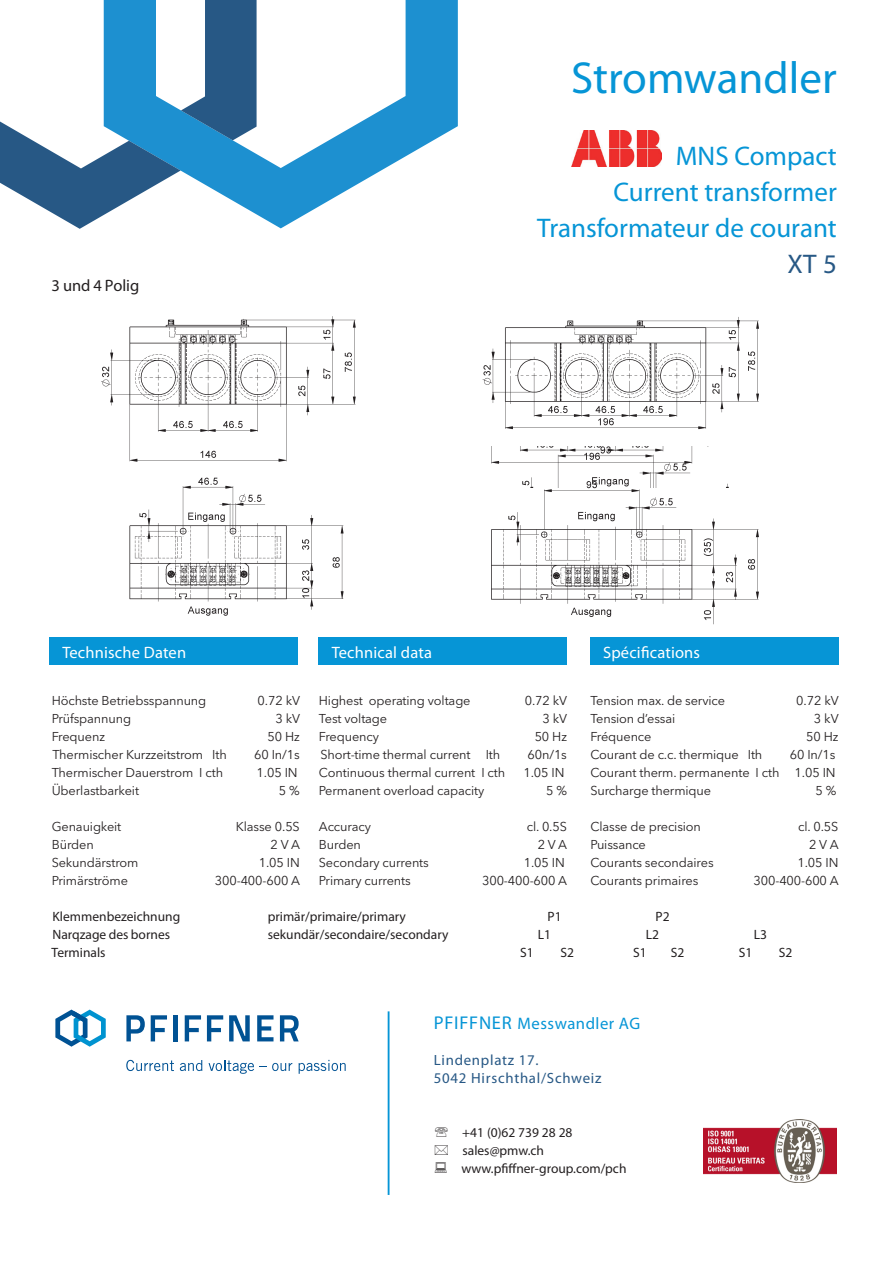
<style>
.page{position:relative;width:893px;height:1263px;background:#fff}
.page>*{position:absolute;margin:0;border:0;box-sizing:border-box;transform-origin:0 0}
.t1{font:45px "Myriad Pro";color:#0695d6}
.t2{font:27px/36px "Myriad Pro";color:#0695d6;text-align:right}
.t3{font:27px "Myriad Pro";color:#275885}
.t4{font:16.65px "Myriad Pro";letter-spacing:.03em;color:#0695d6}
.t5{font:16.5px "Myriad Pro";letter-spacing:.01em;color:#fff}
.t6{font:16.5px "Myriad Pro";color:#231f20}
.t7{font:14.85px/18px "Myriad Pro";letter-spacing:.05em;color:#275885}
.t8{font:13.5px/18px "Myriad Pro";color:#231f20}
.t9{font:12.75px/18px "Avenir Next W1 G";letter-spacing:-.01em;color:#231f20;text-align:justify}
.s1{font-size:18.6px}
</style>
<div class="page">
<svg style="left:126px;top:1060px;width:48px;height:11px"></svg>
<svg style="left:180px;top:1060px;width:22px;height:11px"></svg>
<svg style="left:209px;top:1060px;width:83px;height:14px"></svg>
<svg style="left:299px;top:1060px;width:47px;height:14px"></svg>
<svg style="left:126px;top:1015px;width:19px;height:26px"></svg>
<svg style="left:151px;top:1015px;width:16px;height:26px"></svg>
<hr style="left:173px;top:1015px;width:4px;height:26px;background:#005294">
<svg style="left:185px;top:1015px;width:16px;height:26px"></svg>
<svg style="left:207px;top:1015px;width:16px;height:26px"></svg>
<svg style="left:229px;top:1015px;width:21px;height:26px"></svg>
<svg style="left:257px;top:1015px;width:16px;height:26px"></svg>
<svg style="left:280px;top:1015px;width:19px;height:26px"></svg>
<svg style="left:55px;top:1009px;width:51px;height:38px"></svg>
<hr style="left:388px;top:1011px;width:1px;height:184px;background:#0695d6">
<svg style="left:257px;top:0;width:201px;height:228px"></svg>
<svg style="left:0;top:0;width:257px;height:229px"></svg>
<div style="left:50px;top:637px;width:248px;height:28px;background:#0695d6"></div>
<div style="left:319px;top:637px;width:248px;height:28px;background:#0695d6"></div>
<div style="left:590px;top:637px;width:248px;height:28px;background:#0695d6"></div>
<img style="left:704px;top:1119px;width:133px;height:63px">
<img style="left:101px;top:316px;width:255px;height:300px">
<img style="left:482px;top:317px;width:277px;height:113px">
<img style="left:491px;top:446px;width:268px;height:179px">
<img style="left:572px;top:131px;width:90px;height:35px">
<h1 class="t1" style="left:571px;top:50px;width:267px">Stromwandler</h1>
<p class="t6" style="left:52px;top:276px;width:89px">3 und 4 Polig</p>
<h2 class="t2" style="left:537px;top:138px;width:301px">MNS Compact<br>Current transformer<br>Transformateur de courant</h2>
<h2 class="t3" style="left:787px;top:248px;width:51px">XT 5</h2>
<p class="t5" style="left:62px;top:642px;width:125px">Technische Daten</p>
<p class="t5" style="left:332px;top:642px;width:102px">Technical data</p>
<p class="t5" style="left:603px;top:642px;width:99px">Spécifications</p>
<p class="t9" style="left:52px;top:692px;width:156px">Höchste Betriebsspannung</p>
<p class="t9" style="left:258px;top:692px;width:44px">0.72 kV</p>
<p class="t9" style="left:52px;top:710px;width:81px">Prüfspannung</p>
<p class="t9" style="left:275px;top:710px;width:26px">3 kV</p>
<p class="t9" style="left:52px;top:728px;width:55px">Frequenz</p>
<p class="t9" style="left:268px;top:728px;width:34px">50 Hz</p>
<p class="t9" style="left:52px;top:746px;width:176px">Thermischer Kurzzeitstrom Ith</p>
<p class="t9" style="left:254px;top:746px;width:47px">60 In/1s</p>
<p class="t9" style="left:52px;top:764px;width:173px">Thermischer Dauerstrom I cth</p>
<p class="t9" style="left:257px;top:764px;width:42px">1.05 IN</p>
<p class="t9" style="left:52px;top:782px;width:89px">Überlastbarkeit</p>
<p class="t9" style="left:279px;top:782px;width:22px">5 %</p>
<p class="t9" style="left:52px;top:818px;width:71px">Genauigkeit</p>
<p class="t9" style="left:236px;top:818px;width:65px">Klasse 0.5S</p>
<p class="t9" style="left:52px;top:836px;width:44px">Bürden</p>
<p class="t9" style="left:271px;top:836px;width:31px">2 V A</p>
<p class="t9" style="left:52px;top:854px;width:88px">Sekundärstrom</p>
<p class="t9" style="left:259px;top:854px;width:42px">1.05 IN</p>
<p class="t9" style="left:52px;top:872px;width:78px">Primärströme</p>
<p class="t9" style="left:215px;top:872px;width:87px">300-400-600 A</p>
<p class="t9" style="left:319px;top:692px;width:153px">Highest operating voltage</p>
<p class="t9" style="left:525px;top:692px;width:44px">0.72 kV</p>
<p class="t9" style="left:319px;top:710px;width:70px">Test voltage</p>
<p class="t9" style="left:543px;top:710px;width:26px">3 kV</p>
<p class="t9" style="left:319px;top:728px;width:62px">Frequency</p>
<p class="t9" style="left:535px;top:728px;width:34px">50 Hz</p>
<p class="t9" style="left:320px;top:746px;width:181px">Short-time thermal current Ith</p>
<p class="t9" style="left:528px;top:746px;width:41px">60n/1s</p>
<p class="t9" style="left:319px;top:764px;width:188px">Continuous thermal current I cth</p>
<p class="t9" style="left:523px;top:764px;width:42px">1.05 IN</p>
<p class="t9" style="left:319px;top:782px;width:167px">Permanent overload capacity</p>
<p class="t9" style="left:546px;top:782px;width:22px">5 %</p>
<p class="t9" style="left:319px;top:818px;width:54px">Accuracy</p>
<p class="t9" style="left:527px;top:818px;width:42px">cl. 0.5S</p>
<p class="t9" style="left:319px;top:836px;width:44px">Burden</p>
<p class="t9" style="left:538px;top:836px;width:31px">2 V A</p>
<p class="t9" style="left:319px;top:854px;width:111px">Secondary currents</p>
<p class="t9" style="left:524px;top:854px;width:42px">1.05 IN</p>
<p class="t9" style="left:319px;top:872px;width:93px">Primary currents</p>
<p class="t9" style="left:482px;top:872px;width:87px">300-400-600 A</p>
<p class="t9" style="left:590px;top:692px;width:136px">Tension max. de service</p>
<p class="t9" style="left:796px;top:692px;width:44px">0.72 kV</p>
<p class="t9" style="left:590px;top:710px;width:86px">Tension d’essai</p>
<p class="t9" style="left:814px;top:710px;width:26px">3 kV</p>
<p class="t9" style="left:590px;top:728px;width:63px">Fréquence</p>
<p class="t9" style="left:806px;top:728px;width:34px">50 Hz</p>
<p class="t9" style="left:590px;top:746px;width:174px">Courant de c.c. thermique Ith</p>
<p class="t9" style="left:590px;top:746px;width:247px;text-indent:199px">60 In/1s Courant therm. permanente I cth 1.05 IN Surcharge thermique</p>
<p class="t9" style="left:815px;top:782px;width:22px">5 %</p>
<p class="t9" style="left:590px;top:818px;width:112px">Classe de precision</p>
<p class="t9" style="left:798px;top:818px;width:42px">cl. 0.5S</p>
<p class="t9" style="left:590px;top:836px;width:57px">Puissance</p>
<p class="t9" style="left:809px;top:836px;width:31px">2 V A</p>
<p class="t9" style="left:590px;top:854px;width:125px">Courants secondaires</p>
<p class="t9" style="left:797px;top:854px;width:42px">1.05 IN</p>
<p class="t9" style="left:590px;top:872px;width:110px">Courants primaires</p>
<p class="t9" style="left:754px;top:872px;width:87px">300-400-600 A</p>
<p class="t8" style="left:53px;top:908px;width:129px">Klemmenbezeichnung</p>
<p class="t8" style="left:268px;top:908px;width:140px">primär/primaire/primary</p>
<p class="t8" style="left:547px;top:908px;width:16px">P1</p>
<p class="t8" style="left:655px;top:908px;width:16px">P2</p>
<p class="t8" style="left:53px;top:926px;width:119px">Narqzage des bornes</p>
<p class="t8" style="left:268px;top:926px;width:182px">sekundär/secondaire/secondary</p>
<p class="t8" style="left:538px;top:926px;width:15px">L1</p>
<p class="t8" style="left:646px;top:926px;width:15px">L2</p>
<p class="t8" style="left:754px;top:926px;width:15px">L3</p>
<p class="t8" style="left:52px;top:944px;width:55px">Terminals</p>
<p class="t8" style="left:520px;top:944px;width:15px">S1</p>
<p class="t8" style="left:560px;top:944px;width:15px">S2</p>
<p class="t8" style="left:633px;top:944px;width:15px">S1</p>
<p class="t8" style="left:671px;top:944px;width:15px">S2</p>
<p class="t8" style="left:739px;top:944px;width:15px">S1</p>
<p class="t8" style="left:779px;top:944px;width:15px">S2</p>
<h3 class="t4" style="left:434px;top:1013px;width:208px"><span class="s1">Pfiffn er</span> Messwandler AG</h3>
<p class="t7" style="left:434px;top:1051px;width:169px">Lindenplatz 17.<br>5042 Hirschthal/Schweiz</p>
<p class="t8" style="left:461px;top:1124px;width:167px">+41 (0)62 739 28 28 sales@pmw.ch www.pfiffner-group.com/pch</p>
</div>
